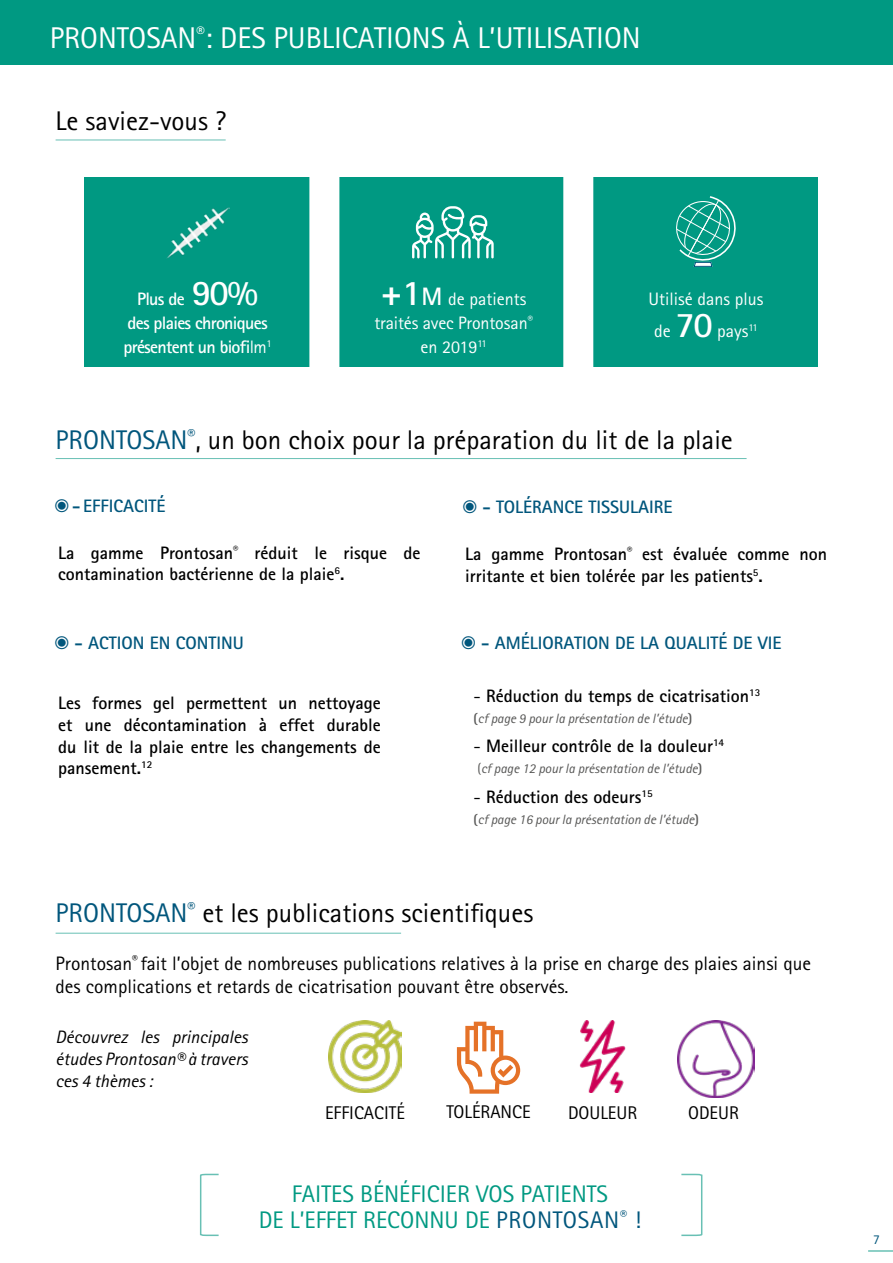
<style>
.page{position:relative;width:893px;height:1263px;background:#fff}
.page>*{position:absolute;margin:0;border:0;box-sizing:border-box;transform-origin:0 0}
.t1{font:30px "Rotis Sans Serif Pro";color:#fff}
.t2{font:27px "Rotis Sans Serif Pro";color:#000}
.t3{font:24px/25.5px "Rotis Sans Serif Pro";color:#009982;text-align:center}
.t4{font:19.5px/23.4px "Rotis Sans Serif Pro";color:#000}
.t5{font:18.45px "Rotis Sans Serif Pro";color:#000}
.t6{font:700 18px/21.6px "Rotis Sans Serif Pro";color:#000}
.t7{font:700 18px "Rotis Sans Serif Pro";color:#00567c}
.t8{font:18px/24px "Rotis Sans Serif Pro";color:#fff;text-align:center}
.t9{font:italic 18px/21.6px "Rotis Sans Serif Pro";color:#000;text-align:justify}
.t10{font:700 18px/24px "Rotis Sans Serif Pro";letter-spacing:-.04em;color:#fff;text-align:center}
.t11{font:italic 13.5px "Rotis Sans Serif Pro";color:#575756}
.t12{font:13.5px "Rotis Sans Serif Pro";color:#00567c}
.s1{font-size:36px}
.s2{font-weight:400}
.s3{font-weight:700;font-size:36px}
.s4{font-weight:700;font-size:25.2px}
.s5{color:#00567c}
.s6{font-weight:700;font-style:normal}
.s7{font-style:normal}
</style>
<div class="page">
<svg style="left:199px;top:1173px;width:20px;height:64px"></svg>
<svg style="left:681px;top:1173px;width:22px;height:64px"></svg>
<div style="left:84px;top:177px;width:734px;height:190px;background:#009982"></div>
<div style="left:309px;top:173px;width:30px;height:203px;background:#fff"></div>
<svg style="left:412px;top:206px;width:82px;height:52px"></svg>
<svg style="left:676px;top:196px;width:60px;height:71px"></svg>
<img style="left:167px;top:207px;width:62px;height:52px">
<hr style="left:56px;top:140px;width:170px;height:1px;background:#68c0b4">
<hr style="left:56px;top:458px;width:691px;height:1px;background:#68c0b4">
<hr style="left:56px;top:933px;width:345px;height:1px;background:#68c0b4">
<img style="left:678px;top:1020px;width:76px;height:77px">
<div style="left:0;top:0;width:892px;height:65px;background:#009982"></div>
<div style="left:563px;top:171px;width:30px;height:203px;background:#fff"></div>
<hr style="left:868px;top:1250px;width:25px;height:2px;background:#68c0b4">
<img style="left:329px;top:1020px;width:72px;height:73px">
<svg style="left:457px;top:1022px;width:63px;height:72px"></svg>
<img style="left:579px;top:1020px;width:47px;height:72px">
<h1 class="t1" style="left:50px;top:20px;width:592px">PRONTOSAN<sup>®</sup>: DES PUBLICATIONS À L’UTILISATION</h1>
<h2 class="t2" style="left:56px;top:105px;width:172px">Le saviez-vous ?</h2>
<p class="t10" style="left:123px;top:286px;width:150px">Plus de <span class="s1">90%<br></span>des plaies chroniques présentent un biofi<span class="s2">lm</span><sup>1</sup></p>
<p class="t8" style="left:374px;top:287px;width:160px"><span class="s3">+1</span><span class="s4">m</span> de patients traités avec Prontosan<sup>® </sup>en 2019<sup>11</sup></p>
<p class="t8" style="left:648px;top:282px;width:116px;line-height:32.4px">Utilisé dans plus de <span class="s3">70</span> pays<sup>11</sup></p>
<h2 class="t2" style="left:56px;top:424px;width:679px"><span class="s5">PRONTOSAN</span><sup>®</sup>, un bon choix pour la préparation du lit de la plaie</h2>
<p class="t7" style="left:54px;top:495px;width:113px">◉ - EFFICACITÉ</p>
<p class="t7" style="left:462px;top:496px;width:212px">◉ - TOLÉRANCE TISSULAIRE</p>
<p class="t6" style="left:58px;top:542px;width:364px">La gamme Prontosan<sup>®</sup> réduit le risque de contamination bactérienne de la plaie<sup>6</sup>.</p>
<p class="t6" style="left:465px;top:543px;width:364px">La gamme Prontosan<sup>®</sup> est évaluée comme non irritante et bien tolérée par les patients<sup>5</sup>.</p>
<p class="t7" style="left:54px;top:631px;width:191px">◉ - ACTION EN CONTINU</p>
<p class="t7" style="left:461px;top:631px;width:322px">◉ - AMÉLIORATION DE LA QUALITÉ DE VIE</p>
<p class="t6" style="left:58px;top:692px;width:324px;text-align:justify">Les formes gel permettent un nettoyage et une décontamination à effet durable du lit de la plaie entre les changements de pansement.<sup>12</sup></p>
<p class="t6" style="left:473px;top:685px;width:288px"><span class="s2">-</span> Réduction du temps de cicatrisation<sup>13</sup></p>
<p class="t11" style="left:473px;top:710px;width:220px"><span class="s6">(</span>cf page 9 pour la présentation de l’étude<span class="s6">)</span></p>
<p class="t6" style="left:473px;top:735px;width:252px"><span class="s2">-</span> Meilleur contrôle de la douleur<sup>14</sup></p>
<p class="t11" style="left:477px;top:761px;width:226px"><span class="s7">(</span>cf page 12 pour la présentation de l’étude<span class="s6">)</span></p>
<p class="t6" style="left:473px;top:786px;width:181px"><span class="s2">-</span> Réduction des odeurs<sup>15</sup></p>
<p class="t11" style="left:473px;top:811px;width:227px"><span class="s6">(</span>cf page 16 pour la présentation de l’étude<span class="s6">)</span></p>
<h2 class="t2" style="left:56px;top:897px;width:479px"><span class="s5">PRONTOSAN</span><sup>®</sup> et les publications scientifiques</h2>
<p class="t4" style="left:56px;top:951px;width:757px">Prontosan<sup>®</sup> fait l’objet de nombreuses publications relatives à la prise en charge des plaies ainsi que des complications et retards de cicatrisation pouvant être observés.</p>
<p class="t9" style="left:56px;top:1027px;width:194px">Découvrez les principales études Prontosan® à travers ces 4 thèmes :</p>
<p class="t5" style="left:446px;top:1101px;width:86px">TOLÉRANCE</p>
<p class="t5" style="left:325px;top:1102px;width:81px">EFFICACITÉ</p>
<p class="t5" style="left:568px;top:1102px;width:71px">DOULEUR</p>
<p class="t5" style="left:688px;top:1102px;width:52px">ODEUR</p>
<h3 class="t3" style="left:259px;top:1181px;width:384px">FAITES BÉNÉFICIER VOS PATIENTS<br>DE L’EFFET RECONNU DE <span class="s5">PRONTOSAN</span><sup>®</sup> <span class="s5">!</span></h3>
<p class="t12" style="left:873px;top:1231px;width:8px">7</p>
</div>
